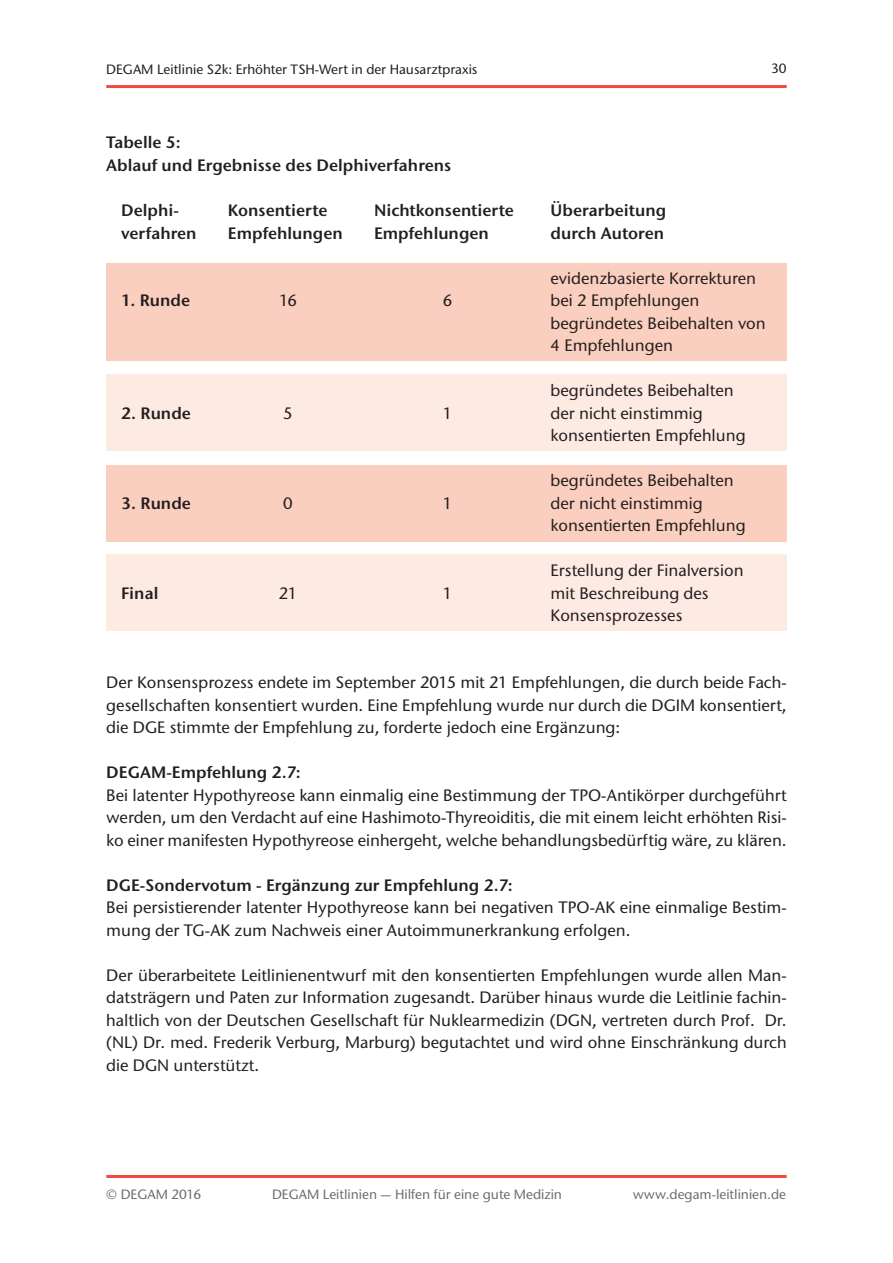
<style>
.page{position:relative;width:893px;height:1263px;background:#fff}
.page>*{position:absolute;margin:0;border:0;box-sizing:border-box;transform-origin:0 0}
.t1{font:500 16.5px/22.5px "Stone Sans ITC Std";color:#231f20}
.t2{font:600 16.5px/22.5px "Stone Sans ITC Pro";color:#231f20}
.t3{font:500 13.5px "Stone Sans ITC Std";color:#6c6d70}
.t4{font:500 13.5px "Stone Sans ITC Std";color:#231f20}
</style>
<div class="page">
<div style="left:106px;top:263px;width:681px;height:98px;background:#fbcfbf"></div>
<div style="left:106px;top:374px;width:681px;height:77px;background:#fdebe3"></div>
<div style="left:106px;top:465px;width:681px;height:76px;background:#fbcfbf"></div>
<div style="left:106px;top:554px;width:681px;height:76px;background:#fdebe3"></div>
<hr style="left:106px;top:85px;width:681px;height:3px;background:#ef4b40">
<hr style="left:106px;top:1175px;width:681px;height:3px;background:#ef4b40">
<p class="t4" style="left:106px;top:61px;width:373px">DEGAM Leitlinie S2k: Erhöhter TSH-Wert in der Hausarztpraxis</p>
<p class="t2" style="left:106px;top:131px;width:347px">Tabelle 5:<br>Ablauf und Ergebnisse des Delphiverfahrens</p>
<p class="t2" style="left:121px;top:199px;width:77px">Delphi&shy;verfahren</p>
<p class="t2" style="left:121px;top:289px;width:70px">1. Runde</p>
<p class="t2" style="left:228px;top:199px;width:116px">Konsentierte<br>Empfehlungen</p>
<p class="t1" style="left:279px;top:289px;width:19px">16</p>
<p class="t2" style="left:374px;top:199px;width:141px">Nichtkonsentierte<br>Empfehlungen</p>
<p class="t1" style="left:443px;top:289px;width:11px">6</p>
<p class="t2" style="left:121px;top:402px;width:71px">2. Runde</p>
<p class="t1" style="left:283px;top:402px;width:11px">5</p>
<p class="t1" style="left:443px;top:402px;width:11px">1</p>
<p class="t2" style="left:121px;top:492px;width:71px">3. Runde</p>
<p class="t1" style="left:283px;top:492px;width:11px">0</p>
<p class="t1" style="left:443px;top:492px;width:11px">1</p>
<p class="t2" style="left:121px;top:582px;width:39px">Final</p>
<p class="t1" style="left:279px;top:582px;width:20px">21</p>
<p class="t1" style="left:443px;top:582px;width:11px">1</p>
<p class="t4" style="left:771px;top:60px;width:17px">30</p>
<p class="t2" style="left:551px;top:199px;width:117px">Überarbeitung durch Autoren</p>
<p class="t1" style="left:551px;top:267px;width:217px">evidenzbasierte Korrekturen bei 2 Empfehlungen begründetes Beibehalten von<br>4 Empfehlungen</p>
<p class="t1" style="left:551px;top:379px;width:197px">begründetes Beibehalten der nicht einstimmig konsentierten Empfehlung</p>
<p class="t1" style="left:551px;top:469px;width:197px">begründetes Beibehalten der nicht einstimmig konsentierten Empfehlung</p>
<p class="t1" style="left:551px;top:559px;width:194px">Erstellung der Finalversion mit Beschreibung des<br>Konsensprozesses</p>
<p class="t1" style="left:106px;top:671px;width:682px;text-align:justify">Der Konsensprozess endete im September 2015 mit 21 Empfehlungen, die durch beide Fach&shy;gesellschaften konsentiert wurden. Eine Empfehlung wurde nur durch die DGIM konsentiert, die DGE stimmte der Empfehlung zu, forderte jedoch eine Ergänzung:</p>
<p class="t2" style="left:106px;top:761px;width:196px">DEGAM-Empfehlung 2.7:</p>
<p class="t1" style="left:106px;top:784px;width:682px;text-align:justify">Bei latenter Hypothyreose kann einmalig eine Bestimmung der TPO-Antikörper durchgeführt werden, um den Verdacht auf eine Hashimoto-Thyreoiditis, die mit einem leicht erhöhten Risi&shy;ko einer manifesten Hypothyreose einhergeht, welche behandlungsbedürftig wäre, zu klären.</p>
<p class="t2" style="left:106px;top:874px;width:408px">DGE-Sondervotum - Ergänzung zur Empfehlung 2.7:</p>
<p class="t1" style="left:106px;top:896px;width:682px">Bei persistierender latenter Hypothyreose kann bei negativen TPO-AK eine einmalige Bestim&shy;mung der TG-AK zum Nachweis einer Autoimmunerkrankung erfolgen.</p>
<p class="t1" style="left:106px;top:964px;width:682px;text-align:justify">Der überarbeitete Leitlinienentwurf mit den konsentierten Empfehlungen wurde allen Man&shy;datsträgern und Paten zur Information zugesandt. Darüber hinaus wurde die Leitlinie fachin&shy;haltlich von der Deutschen Gesellschaft für Nuklearmedizin (DGN, vertreten durch Prof. Dr. (NL) Dr. med. Frederik Verburg, Marburg) begutachtet und wird ohne Einschränkung durch die DGN unterstützt.</p>
<p class="t3" style="left:106px;top:1186px;width:96px">© DEGAM 2016</p>
<p class="t3" style="left:272px;top:1186px;width:292px">DEGAM Leitlinien — Hilfen für eine gute Medizin</p>
<p class="t3" style="left:633px;top:1186px;width:155px">www.degam-leitlinien.de</p>
</div>
